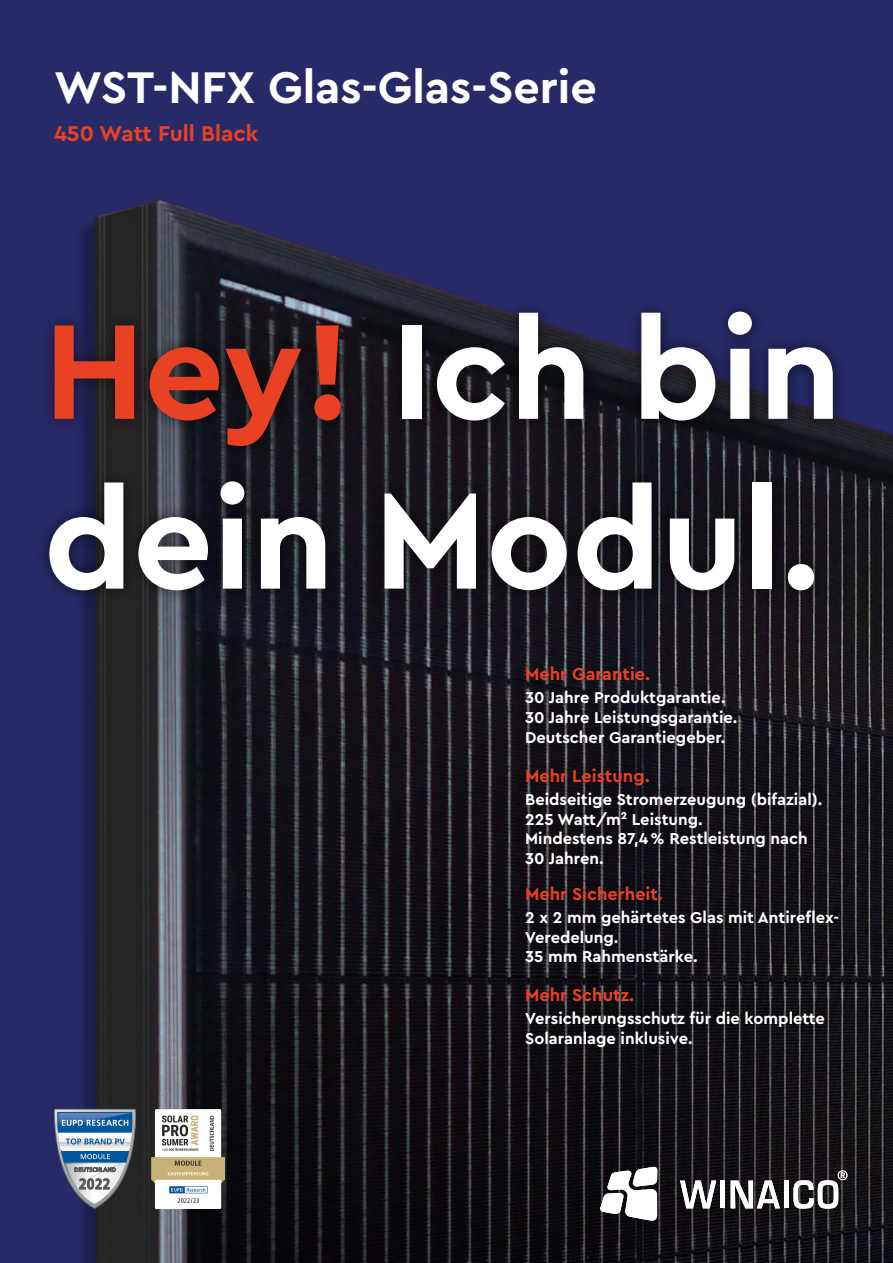
<style>
.page{position:relative;width:893px;height:1263px;background:#fff}
.page>*{position:absolute;margin:0;border:0;box-sizing:border-box;transform-origin:0 0}
.t1{font:700 141.45px/169.8px "Cera Pro";color:#fff}
.t2{font:700 46.5px "Cera Pro";color:#fff}
.t3{font:700 22.5px "Cera Pro";color:#e84124}
.t4{font:700 18px "Cera Pro";color:#e84124}
.t5{font:700 16.5px/19.8px "Cera Pro";color:#fff}
.s1{color:#e84124}
</style>
<div class="page">
<img style="left:0;top:0;width:893px;height:1263px">
<svg style="left:600px;top:1166px;width:57px;height:55px"></svg>
<svg style="left:680px;top:1180px;width:36px;height:28px"></svg>
<div style="left:720px;top:1180px;width:5px;height:28px;background:#fff"></div>
<svg style="left:731px;top:1180px;width:49px;height:28px"></svg>
<hr style="left:784px;top:1180px;width:4px;height:28px;background:#fff">
<svg style="left:793px;top:1170px;width:54px;height:39px"></svg>
<div style="left:515px;top:656px;width:334px;height:402px;background:#000;opacity:.5"></div>
<div style="left:34px;top:297px;width:814px;height:309px;background:#000;opacity:.6"></div>
<svg style="left:54px;top:1109px;width:82px;height:100px;background:#7086a0"></svg>
<img style="left:152px;top:1109px;width:72px;height:100px">
<h2 class="t2" style="left:54px;top:52px;width:544px">WST-NFX Glas-Glas-Serie</h2>
<h3 class="t3" style="left:54px;top:116px;width:206px">450 Watt Full Black</h3>
<h1 class="t1" style="left:44px;top:285px;width:799px"><span class="s1">Hey!</span> Ich bin dein Modul.</h1>
<p class="t4" style="left:525px;top:660px;width:127px">Mehr Garantie.</p>
<p class="t5" style="left:525px;top:688px;width:214px">30 Jahre Produktgarantie.<br>30 Jahre Leistungsgarantie.<br>Deutscher Garantiegeber.</p>
<p class="t4" style="left:525px;top:762px;width:126px">Mehr Leistung.</p>
<p class="t5" style="left:525px;top:789px;width:299px">Beidseitige Stromerzeugung (bifazial).<br>225 Watt/m² Leistung.<br>Mindestens 87,4 % Restleistung nach<br>30 Jahren.</p>
<p class="t4" style="left:525px;top:880px;width:139px">Mehr Sicherheit.</p>
<p class="t5" style="left:525px;top:907px;width:316px">2 x 2 mm gehärtetes Glas mit Antireflex-<br>Veredelung.<br>35 mm Rahmenstärke.</p>
<p class="t4" style="left:525px;top:981px;width:110px">Mehr Schutz.</p>
<p class="t5" style="left:525px;top:1009px;width:301px">Versicherungsschutz für die komplette<br>Solaranlage inklusive.</p>
</div>
